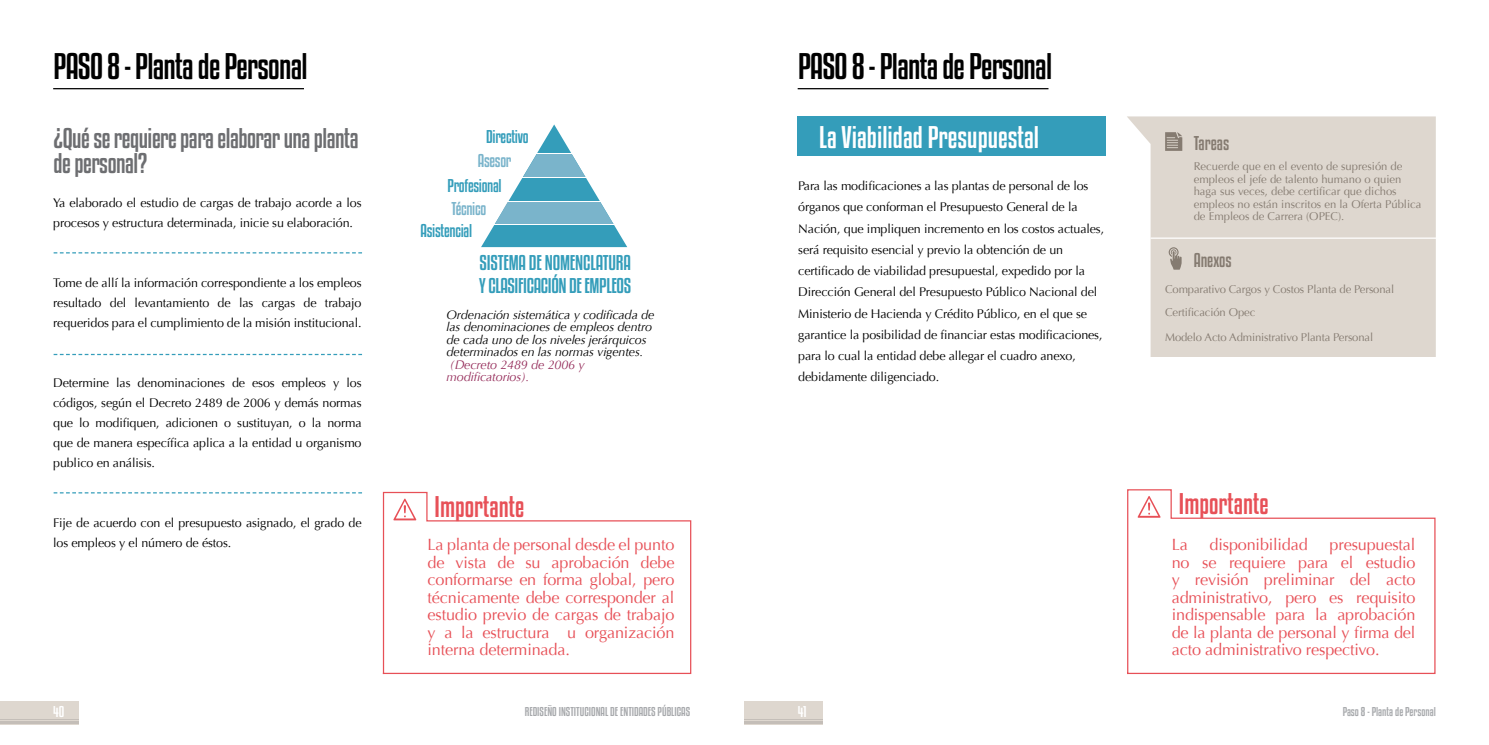
<style>
.page{position:relative;width:1489px;height:745px;background:#fff}
.page>*{position:absolute;margin:0;border:0;box-sizing:border-box;transform-origin:0 0}
.t1{font:32.5px "Kenyan Coffee Rg";letter-spacing:-.025em;color:#000}
.t2{font:27.5px "Kenyan Coffee Rg";color:#fff}
.t3{font:26.25px "Kenyan Coffee Rg";color:#e75057}
.t4{font:25px/25px "Kenyan Coffee Rg";letter-spacing:-.02em;color:#6d6e71}
.t5{font:18.75px/22.5px "Kenyan Coffee Rg";letter-spacing:-.02em;color:#349dba}
.t6{font:17.5px "Kenyan Coffee Rg";color:#857b71}
.t7{font:16.25px/17.5px "Optima";letter-spacing:-.01em;color:#e75057;text-align:justify}
.t8{font:16.25px "Kenyan Coffee Rg";letter-spacing:-.02em;color:#349dba}
.t9{font:16.25px "Kenyan Coffee Rg";letter-spacing:-.02em;color:#7ab4cb}
.t10{font:13.75px "Kenyan Coffee Rg";color:#fff}
.t11{font:12.5px/21.2px "Optima";letter-spacing:-.01em;color:#000}
.t12{font:italic 12.5px/12.5px "Optima";letter-spacing:-.01em;color:#000}
.t13{font:italic 12.5px/12.5px "Optima";letter-spacing:-.01em;color:#952c5a}
.t14{font:11.25px/12.5px "Optima";color:#857b71}
.t15{font:11.25px "Kenyan Coffee Rg";color:#a7a9ac}
</style>
<div class="page">
<div style="left:0;top:701px;width:79px;height:23px;background:#ded7cf"></div>
<div style="left:744px;top:701px;width:79px;height:23px;background:#ded7cf"></div>
<hr style="left:0;top:721px;width:79px;height:3px;background:#c4beb8">
<hr style="left:744px;top:721px;width:79px;height:3px;background:#c4beb8">
<hr style="left:0;top:719px;width:79px;height:1px;background:#c4beb8">
<hr style="left:744px;top:719px;width:79px;height:1px;background:#c4beb8">
<hr style="left:53px;top:88px;width:251px;height:1px;background:#000">
<svg style="left:54px;top:252px;width:308px;height:1px"></svg>
<svg style="left:54px;top:353px;width:308px;height:2px"></svg>
<svg style="left:54px;top:492px;width:308px;height:1px"></svg>
<svg style="left:481px;top:124px;width:146px;height:123px"></svg>
<hr style="left:533px;top:153px;width:42px;height:1px;background:#fff">
<hr style="left:522px;top:176px;width:64px;height:1px;background:#fff">
<hr style="left:507px;top:201px;width:94px;height:1px;background:#fff">
<hr style="left:493px;top:224px;width:122px;height:1px;background:#fff">
<svg style="left:382px;top:491px;width:310px;height:183px"></svg>
<hr style="left:797px;top:88px;width:251px;height:1px;background:#000">
<svg style="left:1127px;top:489px;width:308px;height:185px"></svg>
<div style="left:797px;top:116px;width:309px;height:40px;background:#349dba"></div>
<svg style="left:1127px;top:116px;width:308px;height:241px;background:#e0dad2"></svg>
<hr style="left:1150px;top:237px;width:286px;height:1px;background:#fff">
<svg style="left:1168px;top:247px;width:13px;height:22px"></svg>
<svg style="left:1165px;top:132px;width:17px;height:19px"></svg>
<h1 class="t1" style="left:54px;top:47px;width:255px">PASO 8 - Planta de Personal</h1>
<h3 class="t4" style="left:54px;top:125px;width:306px">¿Qué se requiere para elaborar una planta de personal?</h3>
<p class="t11" style="left:53px;top:192px;width:310px;line-height:20px">Ya elaborado el estudio de cargas de trabajo acorde a los procesos y estructura determinada, inicie su elaboración.</p>
<p class="t11" style="left:53px;top:272px;width:310px;line-height:20px;text-align:justify">Tome de allí la información correspondiente a los empleos resultado del levantamiento de las cargas de trabajo requeridos para el cumplimiento de la misión institucional.</p>
<p class="t11" style="left:53px;top:372px;width:310px;line-height:20px;text-align:justify">Determine las denominaciones de esos empleos y los códigos, según el Decreto 2489 de 2006 y demás normas que lo modifiquen, adicionen o sustituyan, o la norma que de manera específica aplica a la entidad u organismo publico en análisis.</p>
<p class="t11" style="left:53px;top:512px;width:310px;line-height:20px">Fije de acuerdo con el presupuesto asignado, el grado de los empleos y el número de éstos.</p>
<h3 class="t8" style="left:486px;top:127px;width:44px">Directivo</h3>
<h3 class="t8" style="left:447px;top:176px;width:55px">Profesional</h3>
<h3 class="t8" style="left:420px;top:221px;width:53px">Asistencial</h3>
<h3 class="t5" style="left:479px;top:251px;width:153px">SISTEMA DE NOMENCLATURA<br>Y CLASIFICACIÓN DE EMPLEOS</h3>
<h3 class="t9" style="left:478px;top:151px;width:35px">Asesor</h3>
<h3 class="t9" style="left:451px;top:198px;width:36px">Técnico</h3>
<p class="t12" style="left:446px;top:308px;width:209px">Ordenación sistemática y codificada de las denominaciones de empleos dentro de cada uno de los niveles jerárquicos determinados en las normas vigentes.</p>
<p class="t13" style="left:446px;top:358px;width:139px">(Decreto 2489 de 2006 y modificatorios).</p>
<h3 class="t3" style="left:434px;top:490px;width:91px">Importante</h3>
<h3 class="t7" style="left:427px;top:535px;width:248px">La planta de personal desde el punto de vista de su aprobación debe conformarse en forma global, pero técnicamente debe corresponder al estudio previo de cargas de trabajo y a la estructura u organización interna determinada.</h3>
<h1 class="t1" style="left:798px;top:47px;width:255px">PASO 8 - Planta de Personal</h1>
<h2 class="t2" style="left:819px;top:121px;width:222px">La Viabilidad Presupuestal</h2>
<p class="t11" style="left:798px;top:175px;width:307px">Para las modificaciones a las plantas de personal de los órganos que conforman el Presupuesto General de la Nación, que impliquen incremento en los costos actuales, será requisito esencial y previo la obtención de un certificado de viabilidad presupuestal, expedido por la Dirección General del Presupuesto Público Nacional del Ministerio de Hacienda y Crédito Público, en el que se garantice la posibilidad de financiar estas modificaciones, para lo cual la entidad debe allegar el cuadro anexo, debidamente diligenciado.</p>
<p class="t10" style="left:53px;top:702px;width:13px">40</p>
<p class="t15" style="left:524px;top:704px;width:167px">REDISEÑO INSTITUCIONAL DE ENTIDADES PÚBLICAS</p>
<p class="t10" style="left:797px;top:702px;width:11px">41</p>
<h3 class="t6" style="left:1193px;top:133px;width:37px">Tareas</h3>
<p class="t14" style="left:1193px;top:160px;width:229px">Recuerde que en el evento de supresión de empleos el jefe de talento humano o quien haga sus veces, debe certificar que dichos empleos no están inscritos en la Oferta Pública de Empleos de Carrera (OPEC).</p>
<h3 class="t6" style="left:1193px;top:249px;width:39px">Anexos</h3>
<p class="t14" style="left:1165px;top:283px;width:230px">Comparativo Cargos y Costos Planta de Personal</p>
<p class="t14" style="left:1165px;top:300px;width:209px;line-height:24.6px">Certificación Opec<br>Modelo Acto Administrativo Planta Personal</p>
<h3 class="t3" style="left:1178px;top:487px;width:91px">Importante</h3>
<h3 class="t7" style="left:1171px;top:535px;width:18px">La</h3>
<h3 class="t7" style="left:1209px;top:535px;width:100px">disponibilidad</h3>
<h3 class="t7" style="left:1171px;top:535px;width:245px;text-indent:158px">presupuestal no se requiere para el estudio y revisión preliminar del acto administrativo, pero es requisito indispensable para la aprobación de la planta de personal y firma del acto administrativo respectivo.</h3>
<p class="t15" style="left:1342px;top:704px;width:95px">Paso 8 - Planta de Personal</p>
</div>
